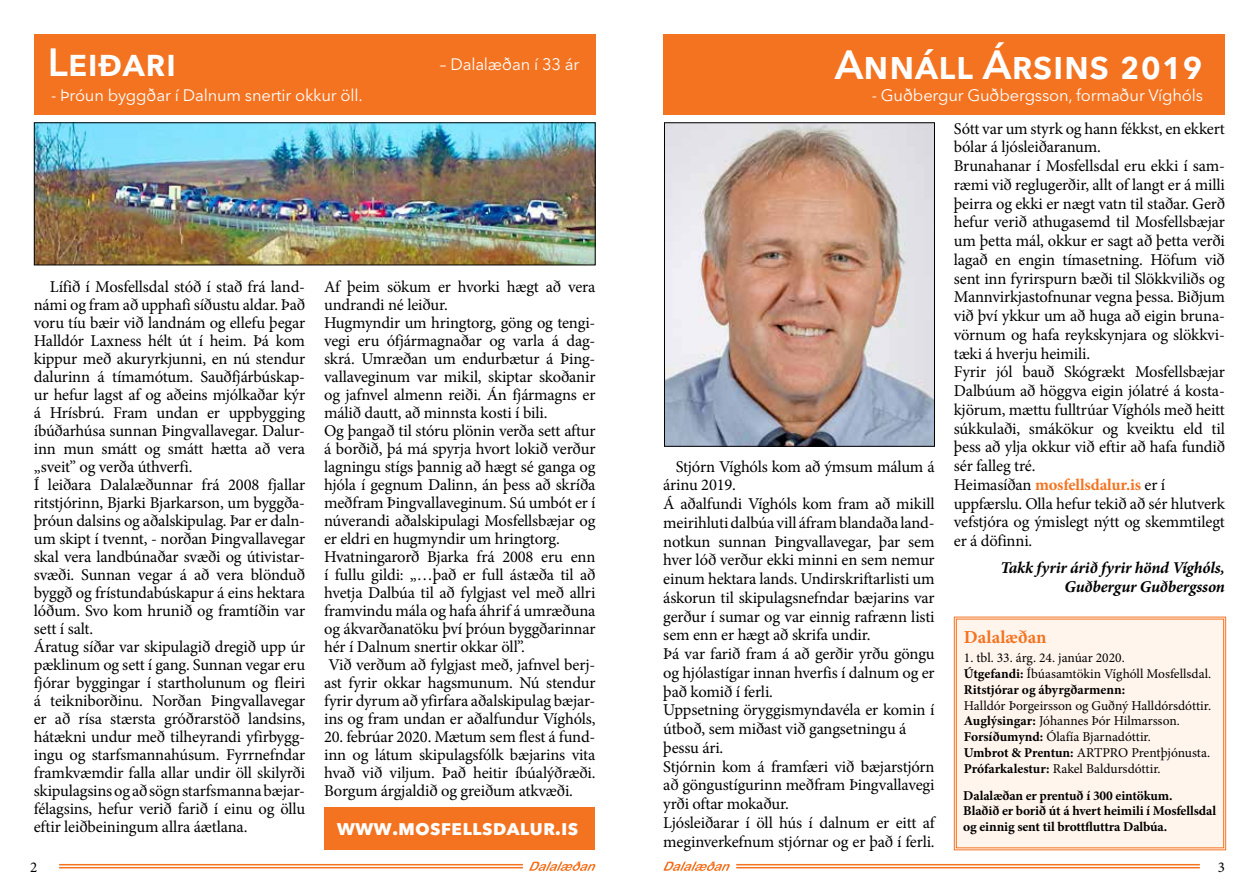
<style>
.page{position:relative;width:1259px;height:893px;background:#fff}
.page>*{position:absolute;margin:0;border:0;box-sizing:border-box;transform-origin:0 0}
.t1{font:600 40.5px "Avenir Next LT Pro";color:#fff}
.t2{font:600 39px "Avenir Next LT Pro";color:#fff}
.t3{font:700 21px "Avenir Next LT Pro";color:#fff}
.t4{font:700 18.3px "Minion Pro";letter-spacing:.005em;color:#f47320}
.t5{font:16.5px/18px "Minion Pro";letter-spacing:-.01em;color:#000}
.t6{font:16.5px "Avenir Next LT Pro";letter-spacing:-.01em;color:#fff}
.t7{font:italic 700 16.5px/18.8px "Minion Pro";letter-spacing:-.01em;color:#000;text-align:right}
.t8{font:15px "Minion Pro";color:#000}
.t9{font:13.5px/15.8px "Minion Pro";color:#000}
.t10{font:700 13.5px/15.8px "Minion Pro";letter-spacing:-.01em;color:#000}
.s1{font-weight:700;color:#f47320}
.s2{font-weight:700}
</style>
<div class="page">
<hr style="left:59px;top:867px;width:464px;height:1px;background:#f47320">
<hr style="left:59px;top:864px;width:464px;height:1px;background:#f47320">
<hr style="left:736px;top:867px;width:463px;height:1px;background:#f47320">
<hr style="left:736px;top:864px;width:463px;height:1px;background:#f47320">
<svg style="left:529px;top:861px;width:66px;height:10px"></svg>
<svg style="left:663px;top:861px;width:67px;height:10px"></svg>
<div style="left:34px;top:34px;width:561px;height:81px;background:#f47320"></div>
<div style="left:953px;top:616px;width:273px;height:235px;background:#fff5ed"></div>
<div style="left:956px;top:619px;width:268px;height:229px;border:1px solid #f47320"></div>
<img style="left:36px;top:124px;width:557px;height:139px">
<div style="left:663px;top:34px;width:562px;height:81px;background:#f47320"></div>
<img style="left:666px;top:124px;width:267px;height:321px">
<div style="left:664px;top:122px;width:271px;height:325px;border:1px solid #000"></div>
<div style="left:324px;top:808px;width:271px;height:42px;background:#f47320"></div>
<h2 class="t2" style="left:48px;top:39px;width:130px">Leiðari</h2>
<p class="t6" style="left:440px;top:54px;width:141px">– Dalalæðan í 33 ár</p>
<h1 class="t1" style="left:834px;top:40px;width:370px">Annáll Ársins 2019</h1>
<p class="t6" style="left:51px;top:85px;width:313px">- Þróun byggðar í Dalnum snertir okkur öll.</p>
<p class="t6" style="left:872px;top:85px;width:333px">- Guðbergur Guðbergsson, formaður Víghóls</p>
<p class="t5" style="left:34px;top:278px;width:273px;text-indent:16px">Lífið í Mosfellsdal stóð í stað frá land&shy;námi og fram að upphafi síðustu aldar. Það voru tíu bæir við landnám og ellefu þegar Halldór Laxness hélt út í heim. Þá kom kippur með akuryrkjunni, en nú stendur dalurinn á tímamótum. Sauðfjárbúskap&shy;ur hefur lagst af og aðeins mjólkaðar kýr á Hrísbrú. Fram undan er uppbygging íbúðarhúsa sunnan Þingvallavegar. Dalur&shy;inn mun smátt og smátt hætta að vera „sveit” og verða úthverfi.<br>Í leiðara Dalalæðunnar frá 2008 fjallar ritstjórinn, Bjarki Bjarkarson, um byggða&shy;þróun dalsins og aðalskipulag. Þar er daln&shy;um skipt í tvennt, - norðan Þingvallavegar skal vera landbúnaðar svæði og útivistar&shy;svæði. Sunnan vegar á að vera blönduð byggð og frístundabúskapur á eins hektara lóðum. Svo kom hrunið og framtíðin var sett í salt.<br>Áratug síðar var skipulagið dregið upp úr pæklinum og sett í gang. Sunnan vegar eru fjórar byggingar í startholunum og fleiri á teikniborðinu. Norðan Þingvallavegar er að rísa stærsta gróðrarstöð landsins, hátækni undur með tilheyrandi yfirbygg&shy;ingu og starfsmannahúsum. Fyrrnefndar framkvæmdir falla allar undir öll skilyrði skipulagsins og að sögn starfsmanna bæjar&shy;félagsins, hefur verið farið í einu og öllu eftir leiðbeiningum allra áætlana.</p>
<p class="t5" style="left:324px;top:278px;width:273px">Af þeim sökum er hvorki hægt að vera undrandi né leiður.<br>Hugmyndir um hringtorg, göng og tengi&shy;vegi eru ófjármagnaðar og varla á dag&shy;skrá. Umræðan um endurbætur á Þing&shy;vallaveginum var mikil, skiptar skoðanir og jafnvel almenn reiði. Án fjármagns er málið dautt, að minnsta kosti í bili.<br>Og þangað til stóru plönin verða sett aftur á borðið, þá má spyrja hvort lokið verður lagningu stígs þannig að hægt sé ganga og hjóla í gegnum Dalinn, án þess að skríða meðfram Þingvallaveginum. Sú umbót er í núverandi aðalskipulagi Mosfellsbæjar og er eldri en hugmyndir um hringtorg.<br>Hvatningarorð Bjarka frá 2008 eru enn í fullu gildi: „…það er full ástæða til að hvetja Dalbúa til að fylgjast vel með allri framvindu mála og hafa áhrif á umræðuna og ákvarðanatöku því þróun byggðarinnar hér í Dalnum snertir okkar öll”.<br>Við verðum að fylgjast með, jafnvel berj&shy;ast fyrir okkar hagsmunum. Nú stendur fyrir dyrum að yfirfara aðalskipulag bæjar&shy;ins og fram undan er aðalfundur Víghóls,</p>
<p class="t5" style="left:324px;top:728px;width:273px;text-align:justify">20. febrúar 2020. Mætum sem flest á fund&shy;inn og látum skipulagsfólk bæjarins vita hvað við viljum. Það heitir íbúalýðræði.<br>Borgum árgjaldið og greiðum atkvæði.</p>
<p class="t3" style="left:337px;top:814px;width:243px">www.mosfellsdalur.is</p>
<p class="t5" style="left:663px;top:457px;width:273px;line-height:18.8px;text-indent:12px">Stjórn Víghóls kom að ýmsum málum á árinu 2019.<br>Á aðalfundi Víghóls kom fram að mikill meirihluti dalbúa vill áfram blandaða land&shy;notkun sunnan Þingvallavegar, þar sem hver lóð verður ekki minni en sem nemur einum hektara lands. Undirskriftarlisti um áskorun til skipulagsnefndar bæjarins var gerður í sumar og var einnig rafrænn listi sem enn er hægt að skrifa undir.<br>Þá var farið fram á að gerðir yrðu göngu og hjólastígar innan hverfis í dalnum og er það komið í ferli.<br>Uppsetning öryggismyndavéla er komin í útboð, sem miðast við gangsetningu á þessu ári.<br>Stjórnin kom á framfæri við bæjarstjórn að göngustígurinn meðfram Þingvallavegi yrði oftar mokaður.<br>Ljósleiðarar í öll hús í dalnum er eitt af meginverkefnum stjórnar og er það í ferli.</p>
<p class="t5" style="left:954px;top:119px;width:273px;line-height:18.8px">Sótt var um styrk og hann fékkst, en ekkert bólar á ljósleiðaranum.<br>Brunahanar í Mosfellsdal eru ekki í sam&shy;ræmi við reglugerðir, allt of langt er á milli þeirra og ekki er nægt vatn til staðar. Gerð hefur verið athugasemd til Mosfellsbæjar um þetta mál, okkur er sagt að þetta verði lagað en engin tímasetning. Höfum við sent inn fyrirspurn bæði til Slökkviliðs og Mannvirkjastofnunar vegna þessa. Biðjum við því ykkur um að huga að eigin bruna&shy;vörnum og hafa reykskynjara og slökkvi&shy;tæki á hverju heimili.<br>Fyrir jól bauð Skógrækt Mosfellsbæjar Dalbúum að höggva eigin jólatré á kosta&shy;kjörum, mættu fulltrúar Víghóls með heitt súkkulaði, smákökur og kveiktu eld til þess að ylja okkur við eftir að hafa fundið sér falleg tré.<br>Heimasíðan <span class="s1">mosfellsdalur.is</span> er í uppfærslu. Olla hefur tekið að sér hlutverk vefstjóra og ýmislegt nýtt og skemmtilegt er á döfinni.</p>
<p class="t7" style="left:1000px;top:558px;width:226px">Takk fyrir árið fyrir hönd Víghóls,<br>Guðbergur Guðbergsson</p>
<p class="t4" style="left:964px;top:624px;width:84px">Dalalæðan</p>
<p class="t9" style="left:964px;top:650px;width:249px">1. tbl. 33. árg. 24. janúar 2020.<br><span class="s2">Útgefandi:</span> Íbúasamtökin Víghóll Mosfellsdal.<br><span class="s2">Ritstjórar og ábyrgðarmenn:</span></p>
<p class="t9" style="left:964px;top:697px;width:249px">Halldór Þorgeirsson og Guðný Halldórsdóttir.<br><span class="s2">Auglýsingar:</span> Jóhannes Þór Hilmarsson.<br><span class="s2">Forsíðumynd:</span> Ólafía Bjarnadóttir.<br><span class="s2">Umbrot &amp; Prentun:</span> ARTPRO Prentþjónusta.<br><span class="s2">Prófarkalestur:</span> Rakel Baldursdóttir.</p>
<p class="t10" style="left:963px;top:787px;width:254px">Dalalæðan er prentuð í 300 eintökum.<br>Blaðið er borið út á hvert heimili í Mosfellsdal og einnig sent til brottfluttra Dalbúa.</p>
<p class="t8" style="left:30px;top:857px;width:9px">2</p>
<p class="t8" style="left:1217px;top:857px;width:9px">3</p>
</div>
